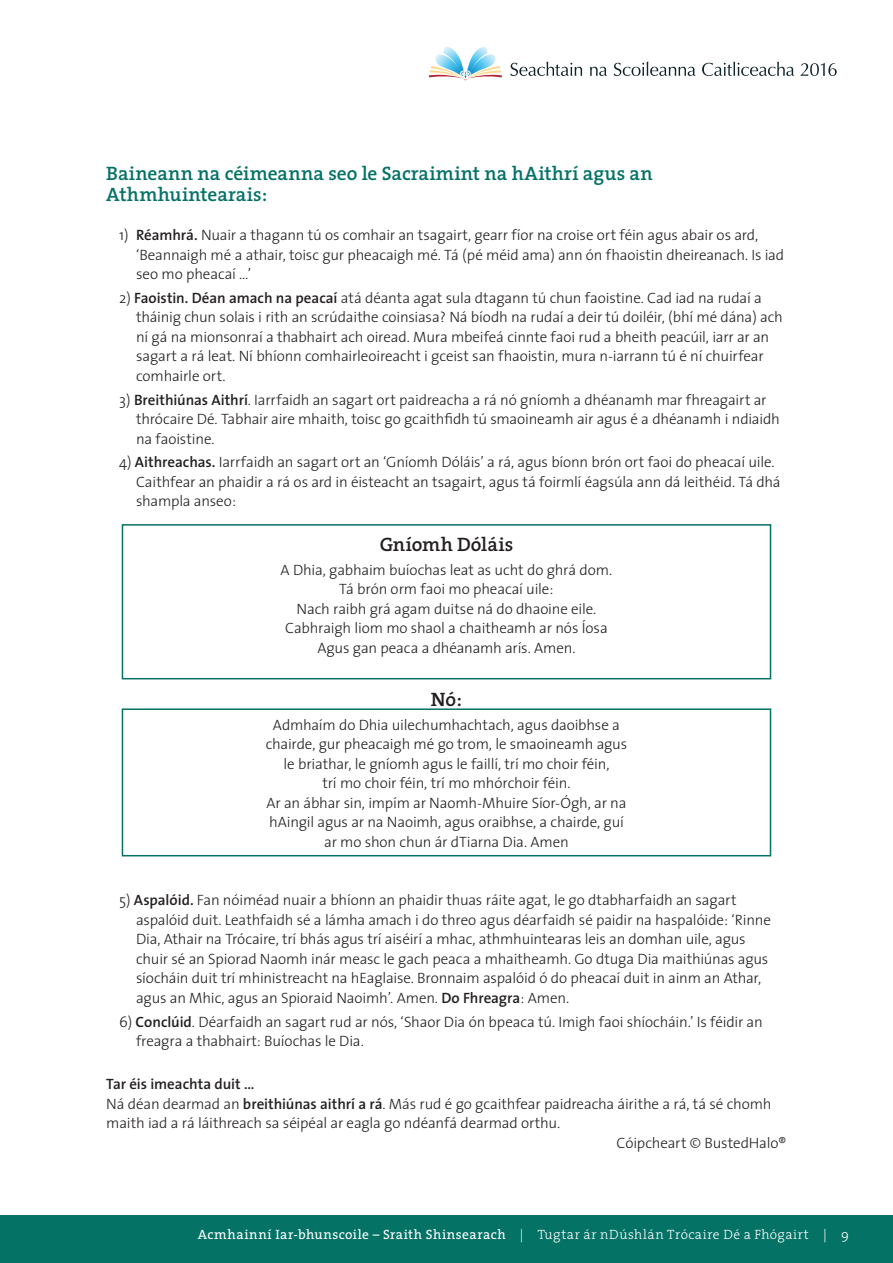
<style>
.page{position:relative;width:893px;height:1263px;background:#fff}
.page>*{position:absolute;margin:0;border:0;box-sizing:border-box;transform-origin:0 0}
.t1{font:600 19.5px/21px "The Serif";letter-spacing:.005em;color:#057266}
.t2{font:600 19.5px "The Serif";color:#231f20}
.t3{font:300 15px/19.5px "The Sans";letter-spacing:-.015em;color:#231f20}
.t4{font:600 15px "The Sans";letter-spacing:-.005em;color:#231f20}
.t5{font:13.5px "The Serif";letter-spacing:.04em;color:#fff}
.s1{font-weight:600}
.s2{font-weight:300}
</style>
<div class="page">
<div style="left:122px;top:524px;width:649px;height:155px;border:2px solid #057266"></div>
<div style="left:122px;top:708px;width:649px;height:148px;border:2px solid #057266"></div>
<div style="left:0;top:1215px;width:893px;height:48px;background:#057266"></div>
<svg style="left:429px;top:47px;width:73px;height:33px"></svg>
<svg style="left:510px;top:62px;width:72px;height:14px"></svg>
<svg style="left:590px;top:67px;width:17px;height:9px"></svg>
<svg style="left:614px;top:62px;width:81px;height:14px"></svg>
<svg style="left:702px;top:62px;width:92px;height:14px"></svg>
<svg style="left:800px;top:63px;width:37px;height:13px"></svg>
<h1 class="t1" style="left:106px;top:162px;width:548px">Baineann na céimeanna seo le Sacraimint na hAithrí agus an<br>Athmhuintearais:</h1>
<p class="t3" style="left:136px;top:225px;width:650px;text-indent:-17px">1) <span class="s1">Réamhrá.</span> Nuair a thagann tú os comhair an tsagairt, gearr fíor na croise ort féin agus abair os ard, ‘Beannaigh mé a athair, toisc gur pheacaigh mé. Tá (pé méid ama) ann ón fhaoistin dheireanach. Is iad seo mo pheacaí …’</p>
<p class="t3" style="left:136px;top:287px;width:648px;text-indent:-17px">2) <span class="s1">Faoistin. Déan amach na peacaí</span> atá déanta agat sula dtagann tú chun faoistine. Cad iad na rudaí a tháinig chun solais i rith an scrúdaithe coinsiasa? Ná bíodh na rudaí a deir tú doiléir, (bhí mé dána) ach ní gá na mionsonraí a thabhairt ach oiread. Mura mbeifeá cinnte faoi rud a bheith peacúil, iarr ar an sagart a rá leat. Ní bhíonn comhairleoireacht i gceist san fhaoistin, mura n-iarrann tú é ní chuirfear comhairle ort.</p>
<p class="t3" style="left:136px;top:389px;width:645px;text-indent:-17px">3) <span class="s1">Breithiúnas Aithrí</span>. Iarrfaidh an sagart ort paidreacha a rá nó gníomh a dhéanamh mar fhreagairt ar thrócaire Dé. Tabhair aire mhaith, toisc go gcaithfidh tú smaoineamh air agus é a dhéanamh i ndiaidh na faoistine.</p>
<p class="t3" style="left:136px;top:452px;width:646px;text-indent:-17px">4) <span class="s1">Aithreachas.</span> Iarrfaidh an sagart ort an ‘Gníomh Dóláis’ a rá, agus bíonn brón ort faoi do pheacaí uile.<br>Caithfear an phaidir a rá os ard in éisteacht an tsagairt, agus tá foirmlí éagsúla ann dá leithéid. Tá dhá shampla anseo:</p>
<h1 class="t2" style="left:380px;top:528px;width:135px">Gníomh Dóláis</h1>
<p class="t3" style="left:281px;top:559px;width:333px;text-align:center">A Dhia, gabhaim buíochas leat as ucht do ghrá dom.<br>Tá brón orm faoi mo pheacaí uile:<br>Nach raibh grá agam duitse ná do dhaoine eile.<br>Cabhraigh liom mo shaol a chaitheamh ar nós Íosa Agus gan peaca a dhéanamh arís. Amen.</p>
<h1 class="t2" style="left:431px;top:683px;width:33px">Nó:</h1>
<p class="t3" style="left:266px;top:714px;width:363px;text-align:center">Admhaím do Dhia uilechumhachtach, agus daoibhse a chairde, gur pheacaigh mé go trom, le smaoineamh agus le briathar, le gníomh agus le faillí, trí mo choir féin,<br>trí mo choir féin, trí mo mhórchoir féin.<br>Ar an ábhar sin, impím ar Naomh-Mhuire Síor-Ógh, ar na hAingil agus ar na Naoimh, agus oraibhse, a chairde, guí ar mo shon chun ár dTiarna Dia. Amen</p>
<p class="t3" style="left:136px;top:890px;width:636px;text-indent:-17px">5) <span class="s1">Aspalóid.</span> Fan nóiméad nuair a bhíonn an phaidir thuas ráite agat, le go dtabharfaidh an sagart aspalóid duit. Leathfaidh sé a lámha amach i do threo agus déarfaidh sé paidir na haspalóide: ‘Rinne Dia, Athair na Trócaire, trí bhás agus trí aiséirí a mhac, athmhuintearas leis an domhan uile, agus chuir sé an Spiorad Naomh inár measc le gach peaca a mhaitheamh. Go dtuga Dia maithiúnas agus síocháin duit trí mhinistreacht na hEaglaise. Bronnaim aspalóid ó do pheacaí duit in ainm an Athar, agus an Mhic, agus an Spioraid Naoimh’. Amen. <span class="s1">Do Fhreagra</span>: Amen.</p>
<p class="t3" style="left:136px;top:1011px;width:628px;text-indent:-17px">6) <span class="s1">Conclúid</span>. Déarfaidh an sagart rud ar nós, ‘Shaor Dia ón bpeaca tú. Imigh faoi shíocháin.’ Is féidir an freagra a thabhairt: Buíochas le Dia.</p>
<p class="t4" style="left:106px;top:1072px;width:150px">Tar éis imeachta duit …</p>
<p class="t3" style="left:106px;top:1093px;width:667px">Ná déan dearmad an <span class="s1">breithiúnas aithrí a rá</span>. Más rud é go gcaithfear paidreacha áirithe a rá, tá sé chomh</p>
<p class="t3" style="left:106px;top:1113px;width:456px">maith iad a rá láithreach sa séipéal ar eagla go ndéanfá dearmad orthu.</p>
<p class="t3" style="left:617px;top:1132px;width:172px">Cóipcheart © BustedHalo®</p>
<p class="t5" style="left:198px;top:1223px;width:653px">Acmhainní Iar-bhunscoile – Sraith Shinsearach <span class="s2">| Tugtar ár nDúshlán Trócaire Dé a Fhógairt | 9</span></p>
</div>
